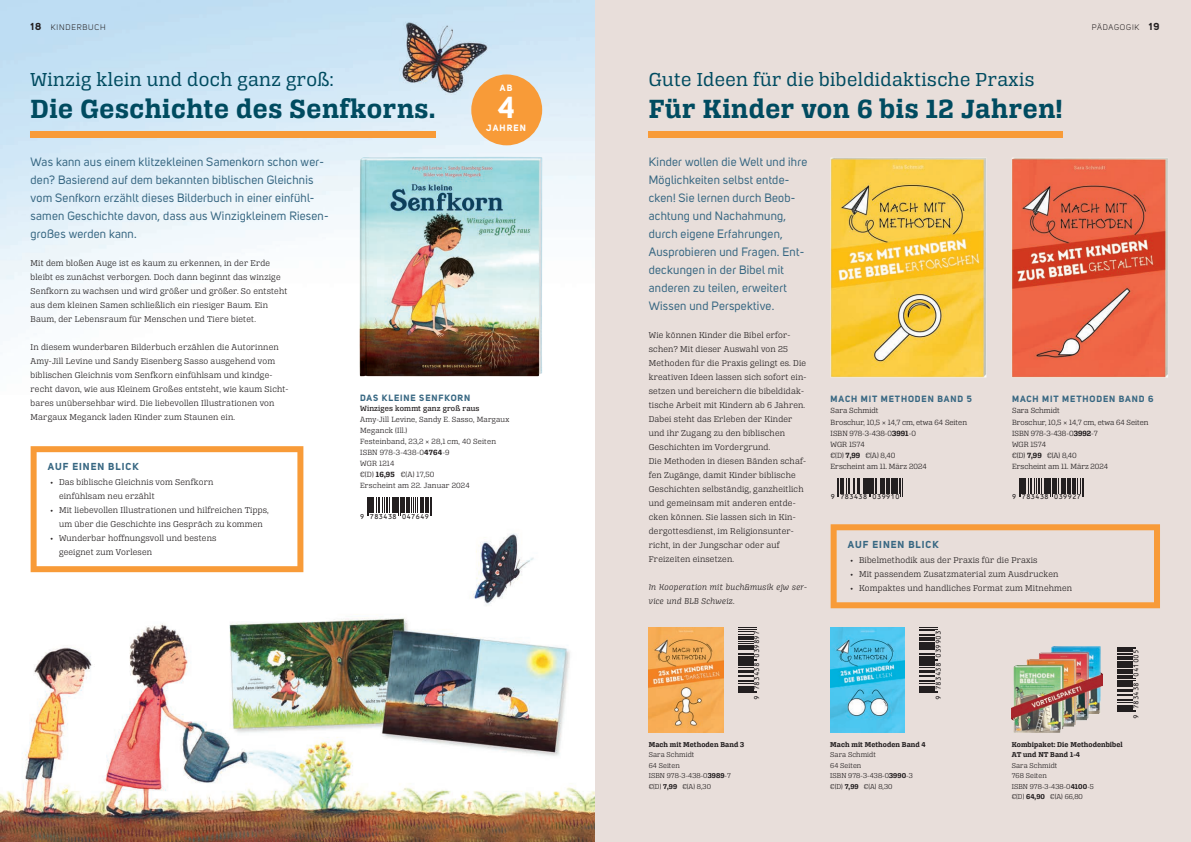
<style>
.page{position:relative;width:1191px;height:842px;background:#fff}
.page>*{position:absolute;margin:0;border:0;box-sizing:border-box;transform-origin:0 0}
.t1{font:700 30px "Uni Sans";color:#fff}
.t2{font:28px "Alianza Slab 700";letter-spacing:.02em;color:#004b60}
.t3{font:20px "Alianza Slab 400";letter-spacing:.02em;color:#004b60}
.t4{font:12px/18px "Uni Sans";letter-spacing:.02em;color:#376782}
.t5{font:700 10px "Uni Sans";letter-spacing:.1em;color:#376782}
.t6{font:9px/14px "Alianza Slab 300";letter-spacing:.02em;color:#231f20}
.t7{font:700 9px "Uni Sans";letter-spacing:.1em;color:#376782}
.t8{font:9px/14px "Alianza Italic 300";letter-spacing:.02em;color:#231f20}
.t9{font:700 9px "Uni Sans";letter-spacing:.125em;color:#fff}
.t10{font:8px/11px "Alianza Slab 300";color:#231f20}
.t11{font:8px/11px "Alianza Slab 300";letter-spacing:.02em;color:#231f20}
.t12{font:8px "Alianza Slab 500";letter-spacing:.02em;color:#231f20}
.t13{font:8px "Uni Sans";letter-spacing:.1em;color:#231f20}
.t14{font:7.5px/10.5px "Alianza Slab 300";letter-spacing:.01em;color:#231f20}
.t15{font:7.5px/10.5px "Alianza Slab 700";letter-spacing:.01em;color:#231f20}
.t16{font:6.5px "OCRB";letter-spacing:-.025em;color:#231f20}
.s1{font-weight:700;font-size:10px}
.s2{font-family:"Alianza Slab 700"}
</style>
<div class="page">
<img style="left:0;top:0;width:595px;height:842px">
<svg style="left:31px;top:446px;width:272px;height:126px"></svg>
<div style="left:471px;top:74px;width:71px;height:71px;background:#f89b38;border-radius:50%"></div>
<svg style="left:367px;top:497px;width:65px;height:19px"></svg>
<img style="left:300px;top:98px;width:295px;height:338px">
<div style="left:31px;top:132px;width:405px;height:6px;background:#f89b38"></div>
<div style="left:595px;top:0;width:596px;height:842px;background:#e8deda"></div>
<div style="left:649px;top:132px;width:414px;height:6px;background:#f89b38"></div>
<svg style="left:830px;top:524px;width:330px;height:84px"></svg>
<svg style="left:837px;top:478px;width:66px;height:19px"></svg>
<svg style="left:1019px;top:478px;width:65px;height:19px"></svg>
<img style="left:771px;top:131px;width:182px;height:246px">
<img style="left:953px;top:131px;width:215px;height:247px">
<img style="left:649px;top:628px;width:74px;height:105px">
<img style="left:830px;top:628px;width:74px;height:105px">
<img style="left:1011px;top:647px;width:91px;height:86px">
<svg style="left:738px;top:629px;width:18px;height:64px"></svg>
<svg style="left:919px;top:629px;width:19px;height:64px"></svg>
<svg style="left:1117px;top:647px;width:18px;height:65px"></svg>
<p class="t13" style="left:31px;top:23px;width:76px"><span class="s1">18</span> KINDERBUCH</p>
<h3 class="t3" style="left:31px;top:68px;width:304px">Winzig klein und doch ganz groß:</h3>
<h2 class="t2" style="left:31px;top:92px;width:406px">Die Geschichte des Senfkorns.</h2>
<p class="t4" style="left:31px;top:153px;width:299px">Was kann aus einem klitzekleinen Samenkorn schon wer&shy;den? Basierend auf dem bekannten biblischen Gleichnis vom Senfkorn erzählt dieses Bilderbuch in einer einfühl&shy;samen Geschichte davon, dass aus Winzigkleinem Riesen&shy;großes werden kann.</p>
<p class="t6" style="left:31px;top:256px;width:258px">Mit dem bloßen Auge ist es kaum zu erkennen, in der Erde bleibt es zunächst verborgen. Doch dann beginnt das winzige Senfkorn zu wachsen und wird größer und größer. So entsteht aus dem kleinen Samen schließlich ein riesiger Baum. Ein Baum, der Lebensraum für Menschen und Tiere bietet.</p>
<p class="t6" style="left:31px;top:340px;width:259px">In diesem wunderbaren Bilderbuch erzählen die Autorinnen Amy-Jill Levine und Sandy Eisenberg Sasso ausgehend vom biblischen Gleichnis vom Senfkorn einfühlsam und kindge&shy;recht davon, wie aus Kleinem Großes entsteht, wie kaum Sicht&shy;bares unübersehbar wird. Die liebevollen Illustrationen von Margaux Meganck laden Kinder zum Staunen ein.</p>
<p class="t9" style="left:500px;top:82px;width:14px">AB</p>
<h1 class="t1" style="left:497px;top:89px;width:19px">4</h1>
<p class="t9" style="left:486px;top:122px;width:41px">JAHREN</p>
<p class="t7" style="left:360px;top:392px;width:112px">DAS KLEINE SENFKORN</p>
<p class="t12" style="left:360px;top:404px;width:121px">Winziges kommt ganz groß raus</p>
<p class="t11" style="left:360px;top:414px;width:151px">Amy-Jill Levine, Sandy E. Sasso, Margaux<br>Meganck (Ill.)<br>Festeinband, 23,2 × 28,1 cm, 40 Seiten<br>ISBN 978-3-438-0<span class="s2">4764</span>-9<br>WGR 1214<br>€(D) <span class="s2">16,95</span> €(A) 17,50<br>Erscheint am 22. Januar 2024</p>
<p class="t16" style="left:360px;top:513px;width:71px">9 783438 047649</p>
<p class="t5" style="left:48px;top:460px;width:92px">AUF EINEN BLICK</p>
<p class="t6" style="left:59px;top:475px;width:211px">Das biblische Gleichnis vom Senfkorn<br>einfühlsam neu erzählt<br>Mit liebevollen Illustrationen und hilfreichen Tipps, um über die Geschichte ins Gespräch zu kommen Wunderbar hoffnungsvoll und bestens<br>geeignet zum Vorlesen</p>
<p class="t6" style="left:51px;top:475px;width:4px">•</p>
<p class="t6" style="left:51px;top:503px;width:4px">•</p>
<p class="t6" style="left:51px;top:531px;width:4px">•</p>
<h3 class="t3" style="left:649px;top:68px;width:387px">Gute Ideen für die bibeldidaktische Praxis</h3>
<h2 class="t2" style="left:649px;top:92px;width:415px">Für Kinder von 6 bis 12 Jahren!</h2>
<p class="t13" style="left:1091px;top:23px;width:69px">PÄDAGOGIK <span class="s1">19</span></p>
<p class="t4" style="left:649px;top:153px;width:160px">Kinder wollen die Welt und ihre<br>Möglichkeiten selbst entde&shy;cken! Sie lernen durch Beob&shy;achtung und Nachahmung, durch eigene Erfahrungen,<br>Ausprobieren und Fragen. Ent&shy;deckungen in der Bibel mit anderen zu teilen, erweitert<br>Wissen und Perspektive.</p>
<p class="t6" style="left:649px;top:328px;width:159px">Wie können Kinder die Bibel erfor&shy;schen? Mit dieser Auswahl von 25<br>Methoden für die Praxis gelingt es. Die kreativen Ideen lassen sich sofort ein&shy;setzen und bereichern die bibeldidak&shy;tische Arbeit mit Kindern ab 6 Jahren.<br>Dabei steht das Erleben der Kinder und ihr Zugang zu den biblischen Geschichten im Vordergrund.<br>Die Methoden in diesen Bänden schaf&shy;fen Zugänge, damit Kinder biblische Geschichten selbständig, ganzheitlich und gemeinsam mit anderen entde&shy;cken können. Sie lassen sich in Kin&shy;dergottesdienst, im Religionsunter&shy;richt, in der Jungschar oder auf Freizeiten einsetzen.</p>
<p class="t8" style="left:649px;top:580px;width:160px">In Kooperation mit buch&amp;musik ejw ser&shy;vice und BLB Schweiz.</p>
<p class="t7" style="left:830px;top:393px;width:143px">MACH MIT METHODEN BAND 5</p>
<p class="t10" style="left:830px;top:404px;width:138px;line-height:12px">Sara Schmidt<br>Broschur, 10,5 × 14,7 cm, etwa 64 Seiten</p>
<p class="t10" style="left:830px;top:428px;width:98px">ISBN 978-3-438-0<span class="s2">3991</span>-0<br>WGR 1574<br>€(D) <span class="s2">7,99</span> €(A) 8,40<br>Erscheint am 11. März 2024</p>
<p class="t7" style="left:1012px;top:393px;width:143px">MACH MIT METHODEN BAND 6</p>
<p class="t10" style="left:1012px;top:404px;width:138px;line-height:12px">Sara Schmidt<br>Broschur, 10,5 × 14,7 cm, etwa 64 Seiten</p>
<p class="t10" style="left:1012px;top:428px;width:98px">ISBN 978-3-438-0<span class="s2">3992</span>-7<br>WGR 1574<br>€(D) <span class="s2">7,99</span> €(A) 8,40<br>Erscheint am 11. März 2024</p>
<p class="t16" style="left:830px;top:493px;width:71px">9 783438 039910</p>
<p class="t16" style="left:1012px;top:493px;width:71px">9 783438 039927</p>
<p class="t5" style="left:848px;top:539px;width:92px">AUF EINEN BLICK</p>
<p class="t6" style="left:859px;top:553px;width:215px">Bibelmethodik aus der Praxis für die Praxis<br>Mit passendem Zusatzmaterial zum Ausdrucken<br>Kompaktes und handliches Format zum Mitnehmen</p>
<p class="t6" style="left:850px;top:553px;width:4px;text-align:justify">• • •</p>
<p class="t16" style="left:753px;top:700px;width:71px;rotate:-90deg">9 783438 039897</p>
<p class="t16" style="left:934px;top:700px;width:71px;rotate:-90deg">9 783438 039903</p>
<p class="t15" style="left:649px;top:739px;width:97px">Mach mit Methoden Band 3</p>
<p class="t14" style="left:649px;top:749px;width:84px">Sara Schmidt<br>64 Seiten<br>ISBN 978-3-438-0<span class="s2">3989</span>-7 €(D) <span class="s2">7,99</span> €(A) 8,30</p>
<p class="t15" style="left:830px;top:739px;width:97px">Mach mit Methoden Band 4</p>
<p class="t14" style="left:830px;top:749px;width:84px">Sara Schmidt<br>64 Seiten<br>ISBN 978-3-438-0<span class="s2">3990</span>-3 €(D) <span class="s2">7,99</span> €(A) 8,30</p>
<p class="t15" style="left:1011px;top:739px;width:112px">Kombipaket: Die Methodenbibel<br>AT und NT Band 1-4</p>
<p class="t14" style="left:1011px;top:760px;width:84px">Sara Schmidt<br>768 Seiten<br>ISBN 978-3-438-0<span class="s2">4100</span>-5 €(D) <span class="s2">64,90</span> €(A) 66,80</p>
<p class="t16" style="left:1132px;top:719px;width:71px;rotate:-90deg">9 783438 041005</p>
</div>
